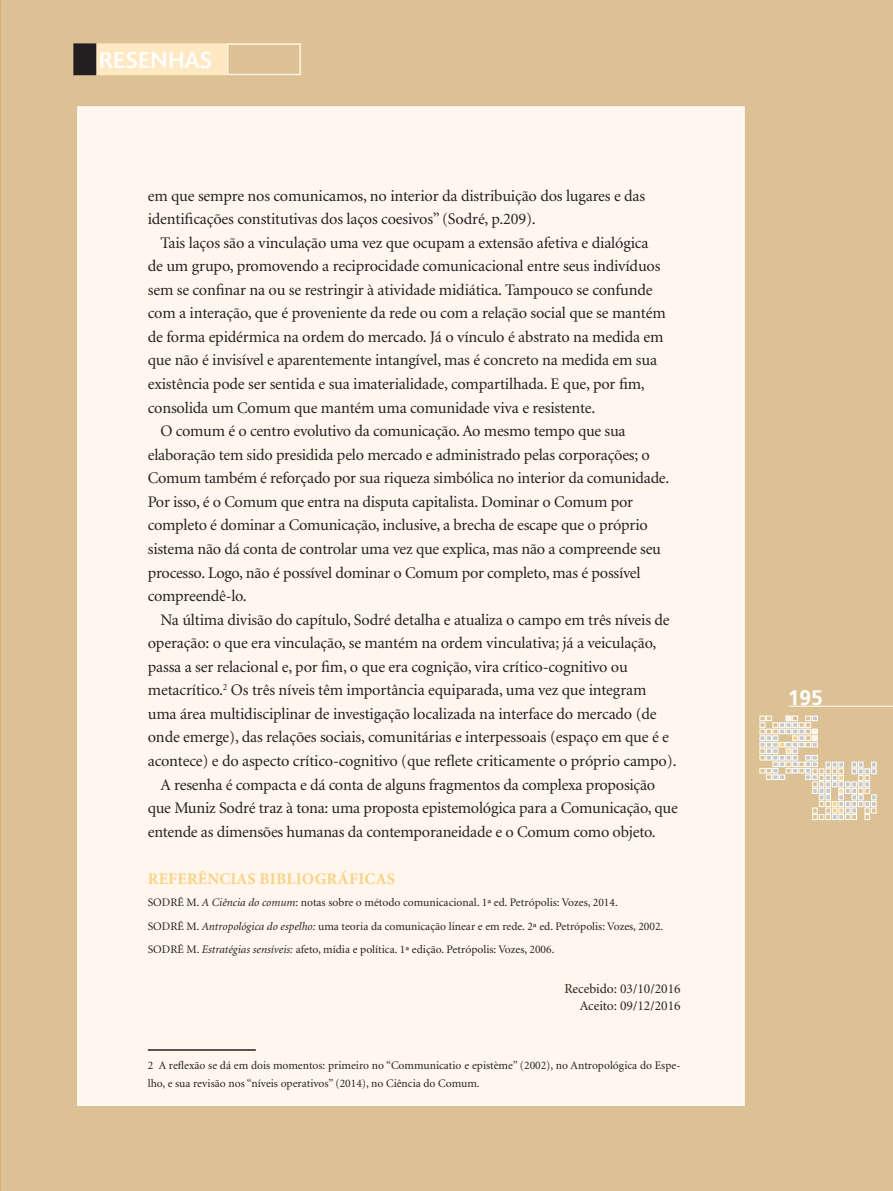
<style>
.page{position:relative;width:893px;height:1191px;background:#dbc194}
.page>*{position:absolute;margin:0;border:0;box-sizing:border-box;transform-origin:0 0}
.t1{font:22.5px "Delta";letter-spacing:.02em;color:#fff}
.t2{font:700 21px "Frutiger";color:#fff}
.t3{font:16.2px/23.5px "Minion";letter-spacing:-.01em;color:#231f20}
.Padrão{font:700 16.2px "Minion Pro";letter-spacing:.01em;color:#f9d284}
.t4{font:13.5px "Minion";color:#231f20}
.t5{font:11.55px/18.8px "Minion";color:#231f20}
.s1{font-style:italic}
</style>
<div class="page">
<hr style="left:0;top:0;width:1px;height:1191px;background:#fedfaa">
<div style="left:77px;top:106px;width:668px;height:1000px;background:#fff7ed;border:2px solid #fff"></div>
<div style="left:84px;top:43px;width:143px;height:32px;background:#ffe8c2;border:2px solid #ffe8c2"></div>
<div style="left:74px;top:44px;width:22px;height:30px;background:#231f20"></div>
<div style="left:73px;top:43px;width:23px;height:32px;border:2px solid #231f20"></div>
<div style="left:227px;top:43px;width:74px;height:32px;border:2px solid #fff5e7"></div>
<hr style="left:148px;top:1049px;width:108px;height:1px;background:#231f20">
<hr style="left:788px;top:706px;width:105px;height:1px;background:#fff">
<svg style="left:760px;top:716px;width:116px;height:103px"></svg>
<p class="t1" style="left:99px;top:47px;width:115px">RESENHAS</p>
<p class="t3" style="left:148px;top:184px;width:499px">em que sempre nos comunicamos, no interior da distribuição dos lugares e das identificações constitutivas dos laços coesivos” (Sodré, p.209).</p>
<p class="t3" style="left:148px;top:231px;width:519px;text-indent:13px">Tais laços são a vinculação uma vez que ocupam a extensão afetiva e dialógica de um grupo, promovendo a reciprocidade comunicacional entre seus indivíduos sem se confinar na ou se restringir à atividade midiática. Tampouco se confunde com a interação, que é proveniente da rede ou com a relação social que se mantém de forma epidérmica na ordem do mercado. Já o vínculo é abstrato na medida em que não é invisível e aparentemente intangível, mas é concreto na medida em sua existência pode ser sentida e sua imaterialidade, compartilhada. E que, por fim, consolida um Comum que mantém uma comunidade viva e resistente.</p>
<p class="t3" style="left:148px;top:420px;width:523px;text-indent:13px">O comum é o centro evolutivo da comunicação. Ao mesmo tempo que sua elaboração tem sido presidida pelo mercado e administrado pelas corporações; o Comum também é reforçado por sua riqueza simbólica no interior da comunidade.<br>Por isso, é o Comum que entra na disputa capitalista. Dominar o Comum por completo é dominar a Comunicação, inclusive, a brecha de escape que o próprio sistema não dá conta de controlar uma vez que explica, mas não a compreende seu processo. Logo, não é possível dominar o Comum por completo, mas é possível compreendê-lo.</p>
<p class="t3" style="left:148px;top:608px;width:530px;text-indent:13px">Na última divisão do capítulo, Sodré detalha e atualiza o campo em três níveis de operação: o que era vinculação, se mantém na ordem vinculativa; já a veiculação, passa a ser relacional e, por fim, o que era cognição, vira crítico-cognitivo ou metacrítico.<sup>2</sup> Os três níveis têm importância equiparada, uma vez que integram uma área multidisciplinar de investigação localizada na interface do mercado (de onde emerge), das relações sociais, comunitárias e interpessoais (espaço em que é e acontece) e do aspecto crítico-cognitivo (que reflete criticamente o próprio campo).</p>
<p class="t3" style="left:148px;top:773px;width:531px;text-indent:13px">A resenha é compacta e dá conta de alguns fragmentos da complexa proposição que Muniz Sodré traz à tona: uma proposta epistemológica para a Comunicação, que entende as dimensões humanas da contemporaneidade e o Comum como objeto.</p>
<p class="Padrão" style="left:148px;top:867px;width:249px">REFERÊNCIAS BIBLIOGRÁFICAS</p>
<p class="t5" style="left:148px;top:893px;width:471px">SODRÉ M. <span class="s1">A Ciência do comum</span>: notas sobre o método comunicacional. 1ª ed. Petrópolis: Vozes, 2014.</p>
<p class="t5" style="left:148px;top:917px;width:517px">SODRÉ M. <span class="s1">Antropológica do espelho:</span> uma teoria da comunicação linear e em rede. 2ª ed. Petrópolis: Vozes, 2002.</p>
<p class="t5" style="left:148px;top:940px;width:408px">SODRÉ M. <span class="s1">Estratégias sensíveis:</span> afeto, mídia e política. 1ª edição. Petrópolis: Vozes, 2006.</p>
<p class="t4" style="left:564px;top:982px;width:118px">Recebido: 03/10/2016</p>
<p class="t4" style="left:580px;top:999px;width:102px">Aceito: 09/12/2016</p>
<p class="t5" style="left:148px;top:1056px;width:534px">2 A reflexão se dá em dois momentos: primeiro no “Communicatio e epistème” (2002), no Antropológica do Espe&shy;lho, e sua revisão nos “níveis operativos” (2014), no Ciência do Comum.</p>
<p class="t2" style="left:788px;top:685px;width:37px">195</p>
</div>
